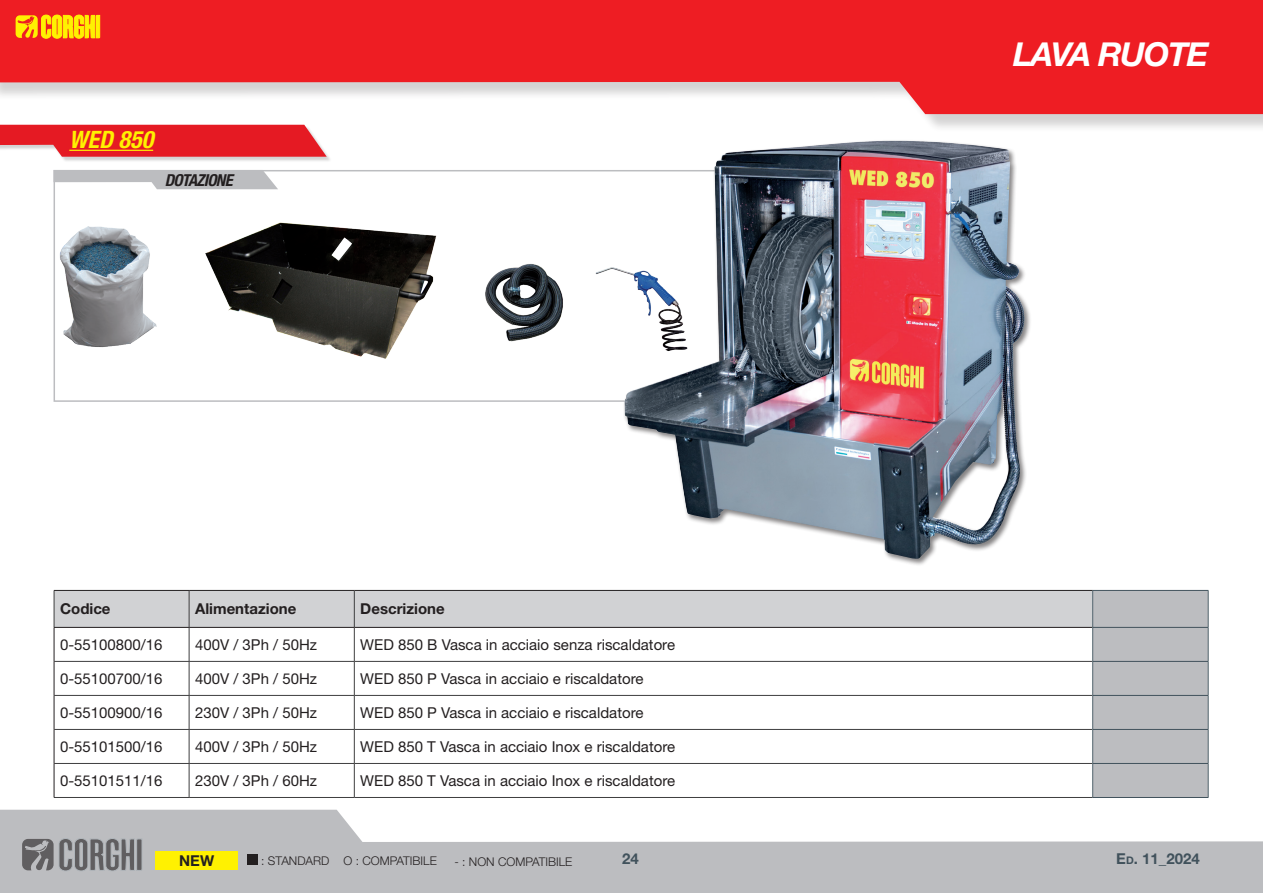
<style>
.page{position:relative;width:1263px;height:893px;background:#fff}
.page>*{position:absolute;margin:0;border:0;box-sizing:border-box;transform-origin:0 0}
.t1{font:italic 700 33px "Helvetica Neue LT Std";letter-spacing:-.04em;color:#fff}
.t2{font:italic 700 condensed 24px "Helvetica Neue LT Std";color:#fff101}
.t3{font:italic 700 condensed 16.5px "Helvetica Neue LT Std";letter-spacing:-.04em;color:#231f20}
.t4{font:15px "Helvetica Neue LT Std";color:#231f20}
.t5{font:700 15px "Helvetica Neue LT Std";color:#231f20}
.t6{font:700 15px "Helvetica Neue LT Std";color:#41525c}
.t7{font:300 12px "Helvetica Neue LT Std";color:#231f20}
.s1{font-size:10.5px}
</style>
<div class="page">
<div style="left:0;top:0;width:1263px;height:133px;background:#231f20;opacity:.2"></div>
<svg style="left:0;top:0;width:1263px;height:114px;background:#ee484c"></svg>
<svg style="left:0;top:810px;width:1263px;height:83px;fill:#bcbdc0"></svg>
<svg style="left:16px;top:15px;width:84px;height:23px;background:#fabf08"></svg>
<svg style="left:22px;top:838px;width:120px;height:33px;background:#87878a"></svg>
<div style="left:155px;top:851px;width:83px;height:19px;background:#fff101"></div>
<div style="left:247px;top:855px;width:11px;height:10px;background:#231f20"></div>
<div style="left:0;top:126px;width:332px;height:36px;background:#231f20;opacity:.2"></div>
<svg style="left:0;top:125px;width:327px;height:32px;background:#e63239"></svg>
<hr style="left:69px;top:150px;width:84px;height:1px;background:#fff101">
<svg style="left:55px;top:591px;width:1153px;height:206px"></svg>
<hr style="left:54px;top:590px;width:135px;height:1px;background:#231f20">
<hr style="left:189px;top:590px;width:165px;height:1px;background:#231f20">
<hr style="left:354px;top:590px;width:739px;height:1px;background:#231f20">
<hr style="left:54px;top:627px;width:135px;height:1px;background:#231f20">
<hr style="left:189px;top:627px;width:165px;height:1px;background:#231f20">
<hr style="left:354px;top:627px;width:738px;height:1px;background:#231f20">
<hr style="left:54px;top:591px;width:1px;height:36px;background:#3e3e3f">
<hr style="left:189px;top:591px;width:1px;height:36px;background:#3e3e3f">
<hr style="left:354px;top:591px;width:1px;height:36px;background:#3e3e3f">
<hr style="left:189px;top:628px;width:1px;height:33px;background:#3e3e3f">
<hr style="left:354px;top:628px;width:1px;height:33px;background:#3e3e3f">
<hr style="left:54px;top:661px;width:135px;height:1px;background:#3e3e3f">
<hr style="left:189px;top:661px;width:165px;height:1px;background:#3e3e3f">
<hr style="left:189px;top:662px;width:1px;height:33px;background:#3e3e3f">
<hr style="left:354px;top:661px;width:738px;height:1px;background:#3e3e3f">
<hr style="left:354px;top:662px;width:1px;height:33px;background:#3e3e3f">
<hr style="left:54px;top:695px;width:135px;height:1px;background:#3e3e3f">
<hr style="left:189px;top:695px;width:165px;height:1px;background:#3e3e3f">
<hr style="left:189px;top:696px;width:1px;height:33px;background:#3e3e3f">
<hr style="left:354px;top:695px;width:738px;height:1px;background:#3e3e3f">
<hr style="left:354px;top:696px;width:1px;height:33px;background:#3e3e3f">
<hr style="left:54px;top:729px;width:135px;height:1px;background:#3e3e3f">
<hr style="left:189px;top:729px;width:165px;height:1px;background:#3e3e3f">
<hr style="left:189px;top:730px;width:1px;height:33px;background:#3e3e3f">
<hr style="left:354px;top:729px;width:738px;height:1px;background:#3e3e3f">
<hr style="left:354px;top:730px;width:1px;height:33px;background:#3e3e3f">
<hr style="left:54px;top:763px;width:135px;height:1px;background:#3e3e3f">
<hr style="left:189px;top:763px;width:165px;height:1px;background:#3e3e3f">
<hr style="left:189px;top:764px;width:1px;height:33px;background:#3e3e3f">
<hr style="left:354px;top:763px;width:738px;height:1px;background:#3e3e3f">
<hr style="left:354px;top:764px;width:1px;height:33px;background:#3e3e3f">
<hr style="left:54px;top:797px;width:135px;height:1px;background:#3e3e3f">
<hr style="left:189px;top:797px;width:165px;height:1px;background:#3e3e3f">
<hr style="left:354px;top:797px;width:739px;height:1px;background:#3e3e3f">
<hr style="left:54px;top:628px;width:1px;height:33px;background:#231f20">
<hr style="left:54px;top:661px;width:1px;height:34px;background:#231f20">
<hr style="left:54px;top:695px;width:1px;height:34px;background:#231f20">
<hr style="left:54px;top:729px;width:1px;height:34px;background:#231f20">
<hr style="left:54px;top:763px;width:1px;height:34px;background:#231f20">
<hr style="left:1092px;top:591px;width:1px;height:36px;background:#51636c">
<hr style="left:1093px;top:590px;width:115px;height:1px;background:#41525c">
<hr style="left:1208px;top:591px;width:1px;height:36px;background:#51636c">
<hr style="left:1093px;top:627px;width:115px;height:1px;background:#41525c">
<hr style="left:1092px;top:627px;width:1px;height:34px;background:#51636c">
<hr style="left:1092px;top:661px;width:1px;height:34px;background:#51636c">
<hr style="left:1092px;top:695px;width:1px;height:34px;background:#51636c">
<hr style="left:1092px;top:729px;width:1px;height:34px;background:#51636c">
<hr style="left:1092px;top:763px;width:1px;height:34px;background:#51636c">
<hr style="left:1208px;top:627px;width:1px;height:34px;background:#51636c">
<hr style="left:1208px;top:661px;width:1px;height:34px;background:#51636c">
<hr style="left:1208px;top:695px;width:1px;height:34px;background:#51636c">
<hr style="left:1208px;top:729px;width:1px;height:34px;background:#51636c">
<hr style="left:1208px;top:763px;width:1px;height:34px;background:#51636c">
<hr style="left:1093px;top:661px;width:115px;height:1px;background:#41525c">
<hr style="left:1093px;top:695px;width:115px;height:1px;background:#41525c">
<hr style="left:1093px;top:729px;width:115px;height:1px;background:#41525c">
<hr style="left:1093px;top:763px;width:115px;height:1px;background:#41525c">
<hr style="left:1093px;top:797px;width:115px;height:1px;background:#41525c">
<img style="left:60px;top:222px;width:563px;height:137px">
<svg style="left:54px;top:170px;width:224px;height:19px"></svg>
<div style="left:623px;top:139px;width:409px;height:427px;background:#231f20;opacity:.55"></div>
<img style="left:624px;top:141px;width:396px;height:418px">
<h2 class="t2" style="left:69px;top:125px;width:85px">WED 850</h2>
<p class="t3" style="left:165px;top:170px;width:69px">DOTAZIONE</p>
<p class="t5" style="left:60px;top:600px;width:52px">Codice</p>
<p class="t5" style="left:195px;top:600px;width:103px">Alimentazione</p>
<p class="t5" style="left:360px;top:600px;width:86px">Descrizione</p>
<p class="t4" style="left:60px;top:635px;width:104px">0-55100800/16</p>
<p class="t4" style="left:195px;top:635px;width:123px">400V / 3Ph / 50Hz</p>
<p class="t4" style="left:360px;top:635px;width:316px">WED 850 B Vasca in acciaio senza riscaldatore</p>
<p class="t4" style="left:60px;top:669px;width:104px">0-55100700/16</p>
<p class="t4" style="left:195px;top:669px;width:123px">400V / 3Ph / 50Hz</p>
<p class="t4" style="left:360px;top:669px;width:285px">WED 850 P Vasca in acciaio e riscaldatore</p>
<p class="t4" style="left:60px;top:703px;width:104px">0-55100900/16</p>
<p class="t4" style="left:195px;top:703px;width:123px">230V / 3Ph / 50Hz</p>
<p class="t4" style="left:360px;top:703px;width:285px">WED 850 P Vasca in acciaio e riscaldatore</p>
<p class="t4" style="left:60px;top:737px;width:104px">0-55101500/16</p>
<p class="t4" style="left:195px;top:737px;width:123px">400V / 3Ph / 50Hz</p>
<p class="t4" style="left:360px;top:737px;width:316px">WED 850 T Vasca in acciaio Inox e riscaldatore</p>
<p class="t4" style="left:60px;top:771px;width:104px">0-55101511/16</p>
<p class="t4" style="left:195px;top:771px;width:123px">230V / 3Ph / 60Hz</p>
<p class="t4" style="left:360px;top:771px;width:316px">WED 850 T Vasca in acciaio Inox e riscaldatore</p>
<h1 class="t1" style="left:1013px;top:34px;width:197px">LAVA RUOTE</h1>
<p class="t5" style="left:179px;top:851px;width:36px">NEW</p>
<p class="t7" style="left:261px;top:854px;width:177px">: STANDARD O : COMPATIBILE</p>
<p class="t7" style="left:454px;top:854px;width:119px">- : NON COMPATIBILE</p>
<p class="t6" style="left:622px;top:849px;width:18px">24</p>
<p class="t6" style="left:1116px;top:849px;width:85px">E<span class="s1">d</span>. 11_2024</p>
</div>
